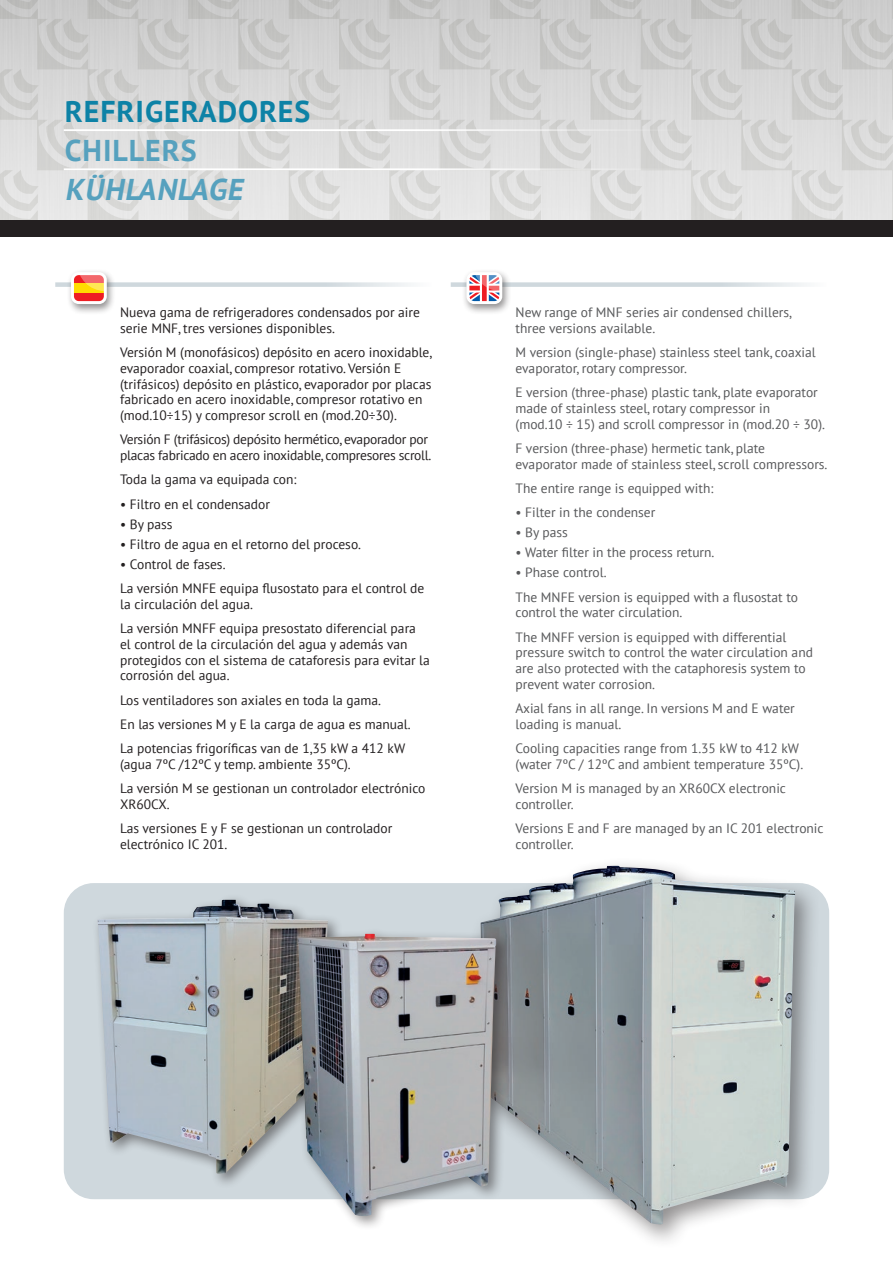
<style>
.page{position:relative;width:893px;height:1263px;background:#fff}
.page>*{position:absolute;margin:0;border:0;box-sizing:border-box;transform-origin:0 0}
.t1{font:700 30px "PT Sans";letter-spacing:.03em;color:#0d82a6}
.t2{font:italic 700 30px "PT Sans";color:#56a1be}
.t3{font:700 30px "PT Sans";letter-spacing:.03em;color:#56a1be}
.t4{font:13.5px/15.8px "PT Sans";color:#57585a}
.t5{font:13.5px/15.8px "PT Sans";color:#231f20}
.t6{font:13.5px/15.8px "PT Sans";letter-spacing:-.02em;color:#231f20}
</style>
<div class="page">
<div style="left:0;top:221px;width:893px;height:16px;background:#231f20"></div>
<svg style="left:0;top:0;width:893px;height:221px"></svg>
<hr style="left:64px;top:129px;width:643px;height:2px;background:#fff">
<hr style="left:64px;top:168px;width:643px;height:2px;background:#fff">
<div style="left:64px;top:883px;width:765px;height:316px;background:#cfd8dd;border-radius:30px"></div>
<svg style="left:55px;top:282px;width:356px;height:5px;fill:#d5dde1"></svg>
<div style="left:66px;top:269px;width:50px;height:46px;background:#231f20;opacity:.5"></div>
<div style="left:72px;top:274px;width:33px;height:9px;background:#ee1d23"></div>
<div style="left:72px;top:293px;width:33px;height:10px;background:#ee1d23"></div>
<div style="left:72px;top:283px;width:33px;height:10px;background:#ffdc01"></div>
<svg style="left:80px;top:276px;width:23px;height:15px"></svg>
<div style="left:71px;top:272px;width:36px;height:32px;border:3px solid #fff;border-radius:6px"></div>
<svg style="left:451px;top:282px;width:356px;height:5px;fill:#d5dde1"></svg>
<div style="left:462px;top:269px;width:49px;height:46px;background:#231f20;opacity:.5"></div>
<svg style="left:470px;top:276px;width:31px;height:27px"></svg>
<div style="left:466px;top:272px;width:36px;height:32px;border:3px solid #fff;border-radius:6px"></div>
<div style="left:470px;top:855px;width:351px;height:396px;background:#231f20;opacity:.5"></div>
<img style="left:481px;top:866px;width:314px;height:359px">
<img style="left:97px;top:900px;width:231px;height:274px">
<div style="left:292px;top:928px;width:219px;height:303px;background:#231f20;opacity:.5"></div>
<img style="left:298px;top:934px;width:198px;height:282px">
<h1 class="t1" style="left:65px;top:91px;width:247px">REFRIGERADORES</h1>
<h1 class="t3" style="left:65px;top:130px;width:133px">CHILLERS</h1>
<h1 class="t2" style="left:65px;top:169px;width:186px">KÜHLANLAGE</h1>
<p class="t5" style="left:120px;top:304px;width:301px">Nueva gama de refrigeradores condensados por aire serie MNF, tres versiones disponibles.</p>
<p class="t5" style="left:120px;top:344px;width:313px">Versión M (monofásicos) depósito en acero inoxidable, evaporador coaxial, compresor rotativo. Versión E (trifásicos) depósito en plástico, evaporador por placas fabricado en acero inoxidable, compresor rotativo en (mod.10÷15) y compresor scroll en (mod.20÷30).</p>
<p class="t6" style="left:120px;top:431px;width:313px">Versión F (trifásicos) depósito hermético, evaporador por placas fabricado en acero inoxidable, compresores scroll.</p>
<p class="t5" style="left:120px;top:471px;width:178px">Toda la gama va equipada con:</p>
<p class="t5" style="left:120px;top:496px;width:151px">• Filtro en el condensador</p>
<p class="t5" style="left:120px;top:516px;width:54px">• By pass</p>
<p class="t5" style="left:120px;top:536px;width:242px">• Filtro de agua en el retorno del proceso.</p>
<p class="t5" style="left:120px;top:556px;width:107px">• Control de fases.</p>
<p class="t5" style="left:120px;top:580px;width:306px">La versión MNFE equipa flusostato para el control de la circulación del agua.</p>
<p class="t5" style="left:120px;top:620px;width:311px">La versión MNFF equipa presostato diferencial para el control de la circulación del agua y además van protegidos con el sistema de cataforesis para evitar la corrosión del agua.</p>
<p class="t5" style="left:120px;top:691px;width:262px">Los ventiladores son axiales en toda la gama.</p>
<p class="t5" style="left:120px;top:716px;width:292px">En las versiones M y E la carga de agua es manual.</p>
<p class="t5" style="left:120px;top:740px;width:287px">La potencias frigoríficas van de 1,35 kW a 412 kW (agua 7ºC /12ºC y temp. ambiente 35ºC).</p>
<p class="t5" style="left:120px;top:780px;width:307px">La versión M se gestionan un controlador electrónico<br>XR60CX.</p>
<p class="t5" style="left:120px;top:820px;width:274px">Las versiones E y F se gestionan un controlador electrónico IC 201.</p>
<p class="t4" style="left:516px;top:304px;width:278px">New range of MNF series air condensed chillers, three versions available.</p>
<p class="t4" style="left:516px;top:344px;width:302px">M version (single-phase) stainless steel tank, coaxial evaporator, rotary compressor.</p>
<p class="t4" style="left:516px;top:384px;width:311px">E version (three-phase) plastic tank, plate evaporator made of stainless steel, rotary compressor in<br>(mod.10 ÷ 15) and scroll compressor in (mod.20 ÷ 30).</p>
<p class="t4" style="left:516px;top:440px;width:313px">F version (three-phase) hermetic tank, plate evaporator made of stainless steel, scroll compressors.</p>
<p class="t4" style="left:516px;top:480px;width:199px">The entire range is equipped with:</p>
<p class="t4" style="left:516px;top:504px;width:141px">• Filter in the condenser</p>
<p class="t4" style="left:516px;top:524px;width:54px">• By pass</p>
<p class="t4" style="left:516px;top:544px;width:200px">• Water filter in the process return.</p>
<p class="t4" style="left:516px;top:564px;width:93px">• Phase control.</p>
<p class="t4" style="left:516px;top:589px;width:284px">The MNFE version is equipped with a flusostat to control the water circulation.</p>
<p class="t4" style="left:516px;top:629px;width:299px">The MNFF version is equipped with differential pressure switch to control the water circulation and are also protected with the cataphoresis system to prevent water corrosion.</p>
<p class="t4" style="left:516px;top:700px;width:281px">Axial fans in all range. In versions M and E water loading is manual.</p>
<p class="t4" style="left:516px;top:740px;width:289px">Cooling capacities range from 1.35 kW to 412 kW (water 7ºC / 12ºC and ambient temperature 35ºC).</p>
<p class="t4" style="left:516px;top:780px;width:272px">Version M is managed by an XR60CX electronic controller.</p>
<p class="t4" style="left:516px;top:820px;width:310px">Versions E and F are managed by an IC 201 electronic controller.</p>
</div>
